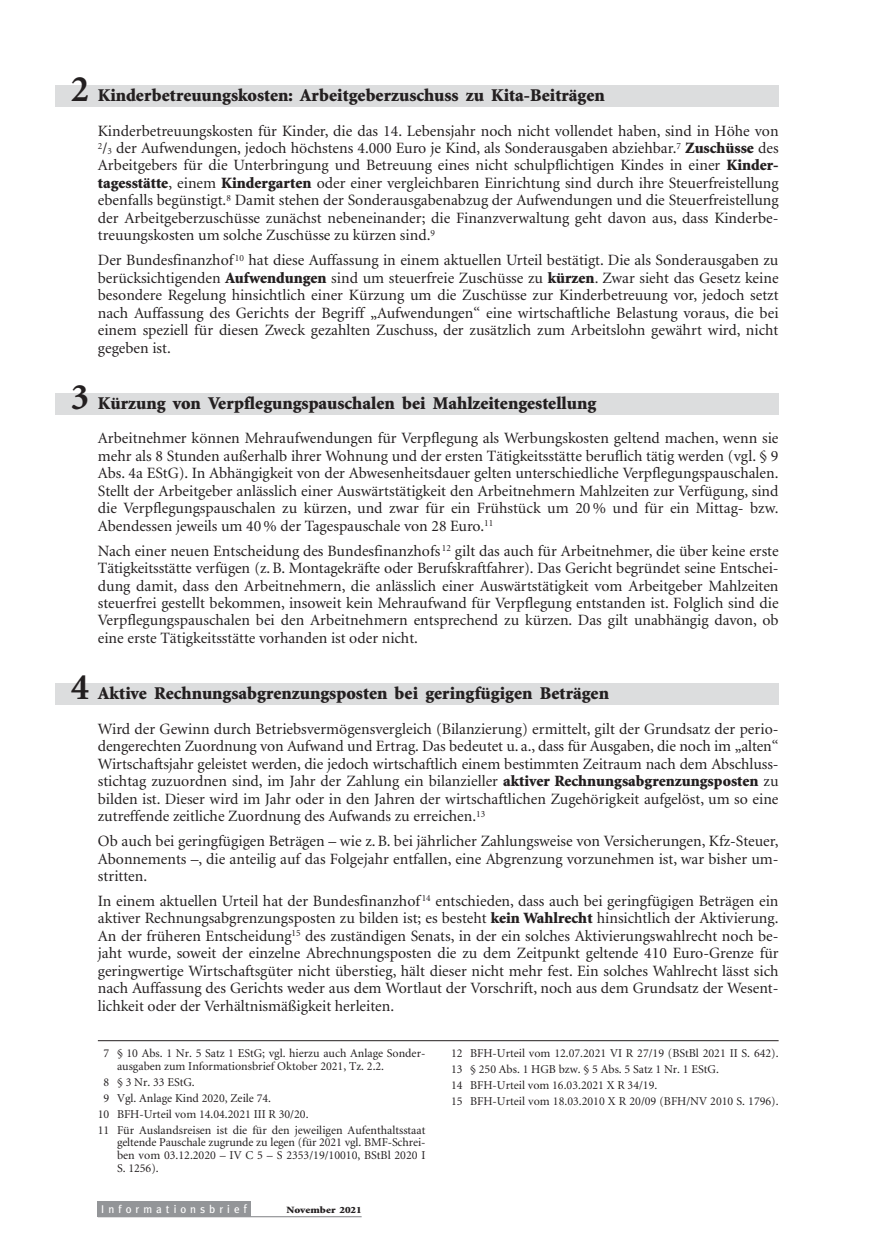
<style>
.page{position:relative;width:885px;height:1259px;background:#fff}
.page>*{position:absolute;margin:0;border:0;box-sizing:border-box;transform-origin:0 0}
.t1{font:900 18px "Minion";color:#231f20}
.t2{font:15.75px/17.4px "Minion";color:#231f20;text-align:justify}
.t3{font:12px/12.8px "Minion";color:#231f20}
.t4{font:11.25px "Meta";letter-spacing:.36em;color:#fff}
.t5{font:900 9.6px "Minion";color:#231f20;scale:1.15 1}
.s1{font-weight:700;font-size:37.5px}
.s2{font-size:9.45px}
.s3{font-weight:900}
.s4{font-size:12px}
</style>
<div class="page">
<div style="left:55px;top:683px;width:723px;height:22px;background:#dcddde"></div>
<div style="left:55px;top:393px;width:723px;height:21px;background:#dcddde"></div>
<div style="left:55px;top:85px;width:723px;height:21px;background:#dcddde"></div>
<div style="left:98px;top:1200px;width:153px;height:16px;background:#939598"></div>
<hr style="left:98px;top:1216px;width:263px;height:1px;background:#939598">
<hr style="left:98px;top:1040px;width:680px;height:1px;background:#231f20">
<p class="t1" style="left:71px;top:88px;width:535px"><span class="s1">2</span> Kinderbetreuungskosten: Arbeitgeberzuschuss zu Kita-Beiträgen</p>
<p class="t2" style="left:98px;top:123px;width:682px">Kinderbetreuungskosten für Kinder, die das 14. Lebensjahr noch nicht vollendet haben, sind in Höhe von <sup>2</sup>/<span class="s2">3</span> der Aufwendungen, jedoch höchstens 4.000 Euro je Kind, als Sonderausgaben abziehbar.<sup>7</sup> <span class="s3">Zuschüsse</span> des Arbeitgebers für die Unterbringung und Betreuung eines nicht schulpflichtigen Kindes in einer <span class="s3">Kinder&shy;tagesstätte</span>, einem <span class="s3">Kindergarten</span> oder einer vergleichbaren Einrichtung sind durch ihre Steuerfreistellung ebenfalls begünstigt.<sup>8</sup> Damit stehen der Sonderausgabenabzug der Aufwendungen und die Steuerfreistellung der Arbeitgeberzuschüsse zunächst nebeneinander; die Finanzverwaltung geht davon aus, dass Kinderbe&shy;treuungskosten um solche Zuschüsse zu kürzen sind.<sup>9</sup></p>
<p class="t2" style="left:98px;top:253px;width:682px">Der Bundesfinanzhof <sup>10</sup> hat diese Auffassung in einem aktuellen Urteil bestätigt. Die als Sonderausgaben zu berücksichtigenden <span class="s3">Aufwendungen</span> sind um steuerfreie Zuschüsse zu <span class="s3">kürzen</span>. Zwar sieht das Gesetz keine besondere Regelung hinsichtlich einer Kürzung um die Zuschüsse zur Kinderbetreuung vor, jedoch setzt nach Auffassung des Gerichts der Begriff „Aufwendungen“ eine wirtschaftliche Belastung voraus, die bei einem speziell für diesen Zweck gezahlten Zuschuss, der zusätzlich zum Arbeitslohn gewährt wird, nicht gegeben ist.</p>
<p class="t1" style="left:71px;top:396px;width:526px"><span class="s1">3</span> Kürzung von Verpflegungspauschalen bei Mahlzeitengestellung</p>
<p class="t2" style="left:98px;top:431px;width:682px">Arbeitnehmer können Mehraufwendungen für Verpflegung als Werbungskosten geltend machen, wenn sie mehr als 8 Stunden außerhalb ihrer Wohnung und der ersten Tätigkeitsstätte beruflich tätig werden (vgl. § 9<br>Abs. 4a EStG). In Abhängigkeit von der Abwesenheitsdauer gelten unterschiedliche Verpflegungspauschalen.<br>Stellt der Arbeitgeber anlässlich einer Auswärtstätigkeit den Arbeitnehmern Mahlzeiten zur Verfügung, sind die Verpflegungspauschalen zu kürzen, und zwar für ein Frühstück um 20 % und für ein Mittag- bzw.<br>Abendessen jeweils um 40 % der Tagespauschale von 28 Euro.<sup>11</sup></p>
<p class="t2" style="left:98px;top:543px;width:682px">Nach einer neuen Entscheidung des Bundesfinanzhofs <sup>12</sup> gilt das auch für Arbeitnehmer, die über keine erste Tätigkeitsstätte verfügen (z. B. Montagekräfte oder Berufskraftfahrer). Das Gericht begründet seine Entschei&shy;dung damit, dass den Arbeitnehmern, die anlässlich einer Auswärtstätigkeit vom Arbeitgeber Mahlzeiten steuerfrei gestellt bekommen, insoweit kein Mehraufwand für Verpflegung entstanden ist. Folglich sind die Verpflegungspauschalen bei den Arbeitnehmern entsprechend zu kürzen. Das gilt unabhängig davon, ob eine erste Tätigkeitsstätte vorhanden ist oder nicht.</p>
<p class="t1" style="left:71px;top:686px;width:539px"><span class="s1">4</span> Aktive Rechnungsabgrenzungsposten bei geringfügigen Beträgen</p>
<p class="t2" style="left:98px;top:721px;width:682px">Wird der Gewinn durch Betriebsvermögensvergleich (Bilanzierung) ermittelt, gilt der Grundsatz der perio&shy;dengerechten Zuordnung von Aufwand und Ertrag. Das bedeutet u. a., dass für Ausgaben, die noch im „alten“ Wirtschaftsjahr geleistet werden, die jedoch wirtschaftlich einem bestimmten Zeitraum nach dem Abschluss&shy;stichtag zuzuordnen sind, im Jahr der Zahlung ein bilanzieller <span class="s3">aktiver Rechnungsabgrenzungsposten</span> zu bilden ist. Dieser wird im Jahr oder in den Jahren der wirtschaftlichen Zugehörigkeit aufgelöst, um so eine zutreffende zeitliche Zuordnung des Aufwands zu erreichen.<sup>13</sup></p>
<p class="t2" style="left:98px;top:833px;width:682px">Ob auch bei geringfügigen Beträgen – wie z. B. bei jährlicher Zahlungsweise von Versicherungen, Kfz-Steuer, Abonnements –, die anteilig auf das Folgejahr entfallen, eine Abgrenzung vorzunehmen ist, war bisher um&shy;stritten.</p>
<p class="t2" style="left:98px;top:893px;width:682px">In einem aktuellen Urteil hat der Bundesfinanzhof <sup>14</sup> entschieden, dass auch bei geringfügigen Beträgen ein aktiver Rechnungsabgrenzungsposten zu bilden ist; es besteht <span class="s3">kein Wahlrecht</span> hinsichtlich der Aktivierung.<br>An der früheren Entscheidung<sup>15</sup> des zuständigen Senats, in der ein solches Aktivierungswahlrecht noch be&shy;jaht wurde, soweit der einzelne Abrechnungsposten die zu dem Zeitpunkt geltende 410 Euro-Grenze für geringwertige Wirtschaftsgüter nicht überstieg, hält dieser nicht mehr fest. Ein solches Wahlrecht lässt sich nach Auffassung des Gerichts weder aus dem Wortlaut der Vorschrift, noch aus dem Grundsatz der Wesent&shy;lichkeit oder der Verhältnismäßigkeit herleiten.</p>
<p class="t3" style="left:117px;top:1047px;width:310px;text-indent:-13px">7 § 10 Abs. 1 Nr. 5 Satz 1 EStG; vgl. hierzu auch Anlage Sonder&shy;ausgaben zum Informationsbrief Oktober 2021, Tz. 2.2.</p>
<p class="t3" style="left:104px;top:1076px;width:93px">8 § 3 Nr. 33 EStG.</p>
<p class="t3" style="left:104px;top:1092px;width:169px">9 Vgl. Anlage Kind 2020, Zeile 74.</p>
<p class="t3" style="left:98px;top:1108px;width:212px">10 BFH-Urteil vom 14.04.2021 III R 30/20.</p>
<p class="t3" style="left:98px;top:1124px;width:329px">11 Für Auslandsreisen ist die für den jeweiligen Aufenthaltsstaat</p>
<p class="t3" style="left:117px;top:1137px;width:310px;text-align:justify">geltende Pauschale zugrunde zu legen (für 2021 vgl. BMF-Schrei&shy;ben vom 03.12.2020 – IV C 5 – S 2353/19/10010, BStBl 2020 I S. 1256).</p>
<p class="t3" style="left:451px;top:1046px;width:329px;line-height:15.9px">12 BFH-Urteil vom 12.07.2021 VI R 27/19 (BStBl 2021 II S. 642).<br>13 § 250 Abs. 1 HGB bzw. § 5 Abs. 5 Satz 1 Nr. 1 EStG.<br>14 BFH-Urteil vom 16.03.2021 X R 34/19.<br>15 BFH-Urteil vom 18.03.2010 X R 20/09 (BFH/NV 2010 S. 1796).</p>
<p class="t4" style="left:101px;top:1202px;width:147px">Informationsbrie<span class="s4">f</span></p>
<p class="t5" style="left:286px;top:1206px;width:67px">November 2021</p>
</div>
